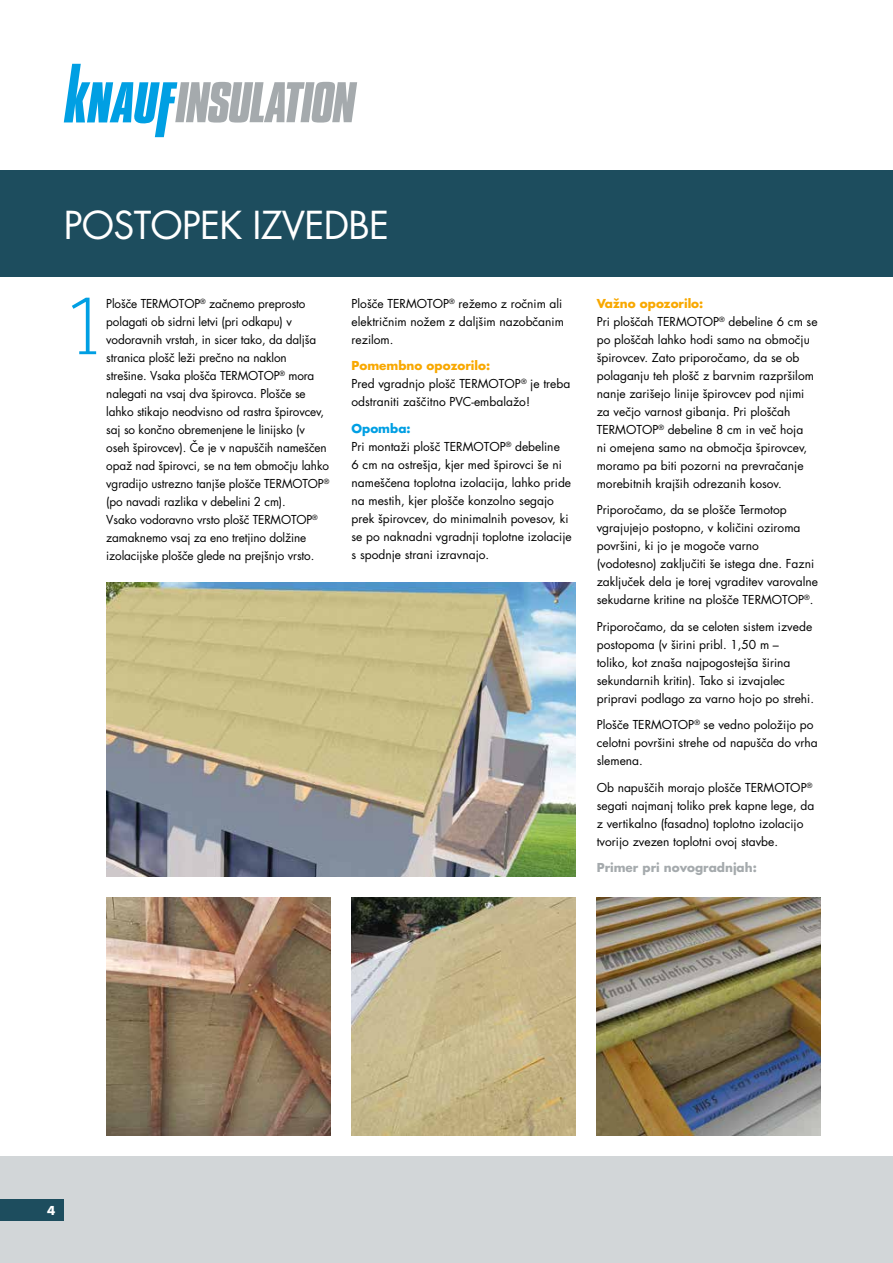
<style>
.page{position:relative;width:893px;height:1263px;background:#fff}
.page>*{position:absolute;margin:0;border:0;box-sizing:border-box;transform-origin:0 0}
.t1{font:300 82.5px "Dobra Slab";color:#009fe3}
.t2{font:37.5px "Futura KNAUF";letter-spacing:-.02em;color:#fff}
.t3{font:12px/18px "Futura KNAUF";color:#000}
.t4{font:700 12px "Futura KNAUF";color:#a5aaad}
.t5{font:700 12px "Futura KNAUF";color:#fff}
.s1{font-weight:700;color:#f8a800}
.s2{font-weight:700;color:#009fe3}
</style>
<div class="page">
<div style="left:0;top:1157px;width:893px;height:106px;background:#d2d6d8"></div>
<div style="left:0;top:1199px;width:64px;height:21px;background:#1d4d5e"></div>
<svg style="left:64px;top:64px;width:293px;height:73px"></svg>
<div style="left:0;top:170px;width:893px;height:106px;background:#1d4d5e"></div>
<img style="left:106px;top:583px;width:469px;height:293px">
<img style="left:106px;top:897px;width:224px;height:238px">
<img style="left:597px;top:897px;width:224px;height:238px">
<img style="left:351px;top:897px;width:224px;height:238px">
<h2 class="t2" style="left:64px;top:201px;width:327px">POSTOPEK IZVEDBE</h2>
<h1 class="t1" style="left:71px;top:278px;width:28px">1</h1>
<p class="t3" style="left:106px;top:294px;width:224px">Plošče TERMOTOP<sup>®</sup> začnemo preprosto polagati ob sidrni letvi (pri odkapu) v vodoravnih vrstah, in sicer tako, da daljša stranica plošč leži prečno na naklon strešine. Vsaka plošča TERMOTOP<sup>®</sup> mora nalegati na vsaj dva špirovca. Plošče se lahko stikajo neodvisno od rastra špirovcev, saj so končno obremenjene le linijsko (v oseh špirovcev). Če je v napuščih nameščen opaž nad špirovci, se na tem območju lahko vgradijo ustrezno tanjše plošče TERMOTOP<sup>® </sup>(po navadi razlika v debelini 2 cm).<br>Vsako vodoravno vrsto plošč TERMOTOP<sup>® </sup>zamaknemo vsaj za eno tretjino dolžine izolacijske plošče glede na prejšnjo vrsto.</p>
<p class="t3" style="left:351px;top:294px;width:214px">Plošče TERMOTOP<sup>®</sup> režemo z ročnim ali električnim nožem z daljšim nazobčanim rezilom.</p>
<p class="t3" style="left:351px;top:357px;width:220px"><span class="s1">Pomembno opozorilo:<br></span>Pred vgradnjo plošč TERMOTOP<sup>®</sup> je treba odstraniti zaščitno PVC-embalažo!</p>
<p class="t3" style="left:351px;top:419px;width:222px"><span class="s2">Opomba:<br></span>Pri montaži plošč TERMOTOP<sup>®</sup> debeline<br>6 cm na ostrešja, kjer med špirovci še ni nameščena toplotna izolacija, lahko pride na mestih, kjer plošče konzolno segajo prek špirovcev, do minimalnih povesov, ki se po naknadni vgradnji toplotne izolacije s spodnje strani izravnajo.</p>
<p class="t3" style="left:597px;top:294px;width:222px"><span class="s1">Važno opozorilo:<br></span>Pri ploščah TERMOTOP<sup>®</sup> debeline 6 cm se po ploščah lahko hodi samo na območju špirovcev. Zato priporočamo, da se ob polaganju teh plošč z barvnim razpršilom nanje zarišejo linije špirovcev pod njimi za večjo varnost gibanja. Pri ploščah TERMOTOP<sup>®</sup> debeline 8 cm in več hoja<br>ni omejena samo na območja špirovcev, moramo pa biti pozorni na prevračanje morebitnih krajših odrezanih kosov.</p>
<p class="t3" style="left:597px;top:501px;width:223px">Priporočamo, da se plošče Termotop vgrajujejo postopno, v količini oziroma površini, ki jo je mogoče varno (vodotesno) zaključiti še istega dne. Fazni zaključek dela je torej vgraditev varovalne sekudarne kritine na plošče TERMOTOP<sup>®</sup>.</p>
<p class="t3" style="left:597px;top:617px;width:219px">Priporočamo, da se celoten sistem izvede postopoma (v širini pribl. 1,50 m –<br>toliko, kot znaša najpogostejša širina sekundarnih kritin). Tako si izvajalec pripravi podlago za varno hojo po strehi.</p>
<p class="t3" style="left:597px;top:716px;width:223px">Plošče TERMOTOP<sup>®</sup> se vedno položijo po celotni površini strehe od napušča do vrha slemena.</p>
<p class="t3" style="left:597px;top:778px;width:219px">Ob napuščih morajo plošče TERMOTOP<sup>® </sup>segati najmanj toliko prek kapne lege, da z vertikalno (fasadno) toplotno izolacijo tvorijo zvezen toplotni ovoj stavbe.</p>
<p class="t4" style="left:597px;top:860px;width:162px">Primer pri novogradnjah:</p>
<p class="t5" style="left:47px;top:1202px;width:10px">4</p>
</div>
